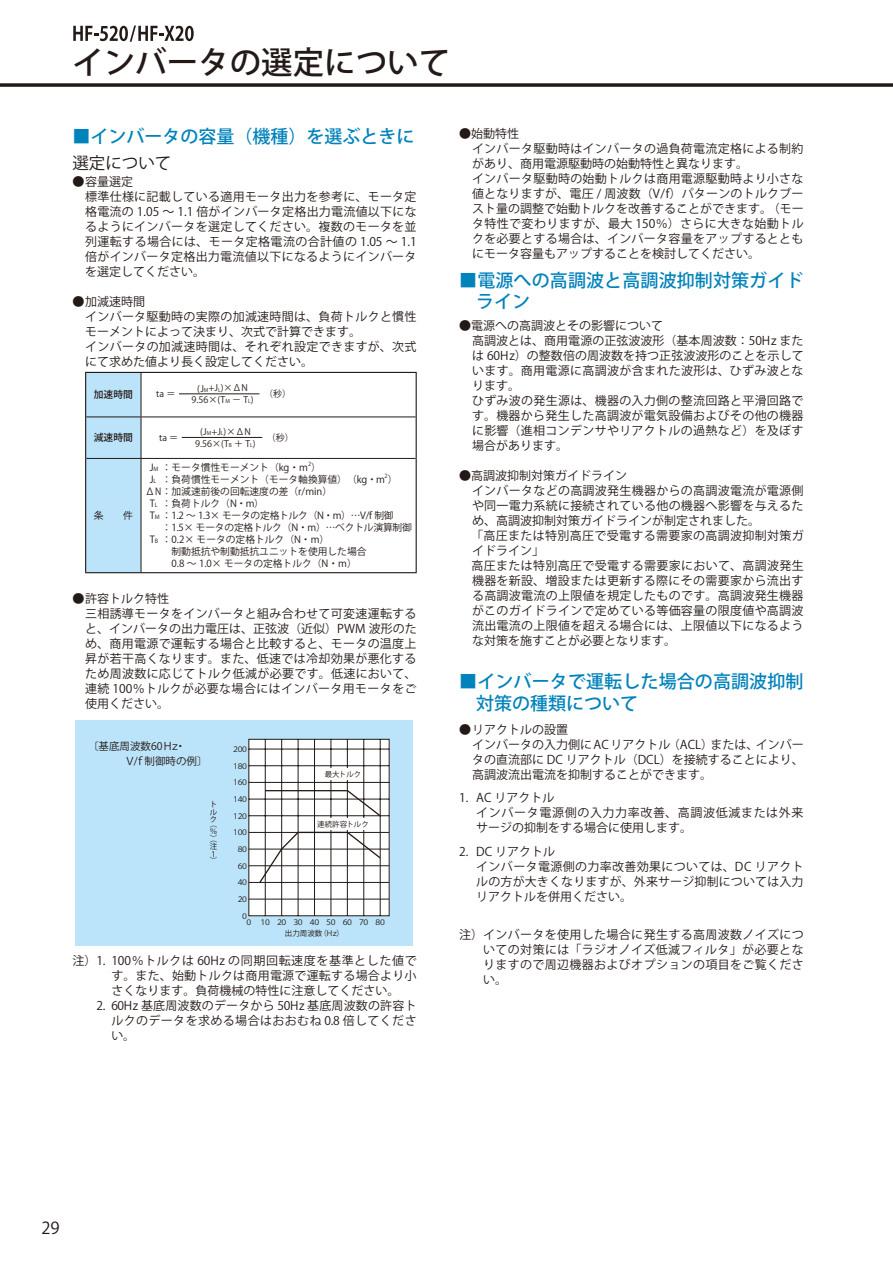
<style>
.page{position:relative;width:893px;height:1263px;background:#fff}
.page>*{position:absolute;margin:0;border:0;box-sizing:border-box;transform-origin:0 0}
.t1{font:500 31.5px "Koz Go Pro";color:#231916}
.t2{font:500 18px/21px "Koz Go Pro";letter-spacing:.005em;color:#0082bb}
.t3{font:16.5px "Koz Go Pro";color:#231916}
.t4{font:12px/15px "Koz Go Pro";letter-spacing:.025em;color:#231916}
.t5{font:12px/15px "Koz Go Pro";color:#231916}
.t6{font:12px/15px "Koz Go Pro";letter-spacing:.055em;color:#231916}
.t7{font:12px "Koz Go Pro";letter-spacing:.05em;color:#231916}
.t8{font:10.5px/15px "Koz Go Pro Regular 90 msp RKSJ H";color:#231916}
.t9{font:9.75px "Koz Go Pro";color:#231916}
.t10{font:9.75px "Koz Go Pro";letter-spacing:-.025em;color:#231916}
.t11{font:9.75px "Koz Go Pro";letter-spacing:-.02em;color:#231916}
.t12{font:500 9.75px "Koz Go Pro";color:#231916}
.t13{font:9px "Koz Go Pro";color:#231916}
.t14{font:7.5px "Koz Go Pro Regular 90 msp RKSJ H";letter-spacing:-.4em;color:#231916}
.t15{font:7.5px/10.9px "Koz Go Pro Regular 90 msp RKSJ H";color:#231916}
.t16{font:7.5px/7.4px "Koz Go Pro Regular 90 msp RKSJ V";color:#231916}
.t17{font:5.7px "Koz Go Pro";color:#231916}
.s1{font-size:5.25px}
.s2{font-size:5.7px}
</style>
<div class="page">
<hr style="left:0;top:84px;width:893px;height:3px;background:#231916">
<svg style="left:73px;top:26px;width:121px;height:16px"></svg>
<div style="left:86px;top:372px;width:55px;height:45px;background:#bbe3f9"></div>
<div style="left:86px;top:418px;width:55px;height:154px;background:#bbe3f9"></div>
<hr style="left:141px;top:373px;width:1px;height:44px;background:#231916">
<hr style="left:86px;top:417px;width:55px;height:1px;background:#231916">
<hr style="left:141px;top:417px;width:275px;height:1px;background:#231916">
<hr style="left:141px;top:417px;width:1px;height:41px;background:#231916">
<hr style="left:86px;top:458px;width:55px;height:1px;background:#231916">
<hr style="left:141px;top:458px;width:275px;height:1px;background:#231916">
<hr style="left:141px;top:459px;width:1px;height:113px;background:#231916">
<hr style="left:85px;top:372px;width:56px;height:1px;background:#231916">
<hr style="left:85px;top:373px;width:1px;height:44px;background:#231916">
<hr style="left:141px;top:372px;width:276px;height:1px;background:#231916">
<hr style="left:416px;top:373px;width:1px;height:44px;background:#231916">
<hr style="left:85px;top:417px;width:1px;height:41px;background:#231916">
<hr style="left:416px;top:417px;width:1px;height:41px;background:#231916">
<hr style="left:85px;top:458px;width:1px;height:114px;background:#231916">
<hr style="left:416px;top:458px;width:1px;height:114px;background:#231916">
<hr style="left:85px;top:572px;width:56px;height:1px;background:#231916">
<hr style="left:141px;top:572px;width:276px;height:1px;background:#231916">
<hr style="left:179px;top:393px;width:80px;height:1px;background:#231916">
<hr style="left:182px;top:437px;width:80px;height:1px;background:#231916">
<div style="left:76px;top:720px;width:337px;height:225px;background:#bbe3f9"></div>
<svg style="left:248px;top:739px;width:142px;height:177px;background:#dedddd"></svg>
<div style="left:326px;top:768px;width:34px;height:11px;background:#fff"></div>
<div style="left:326px;top:818px;width:43px;height:11px;background:#fff"></div>
<h1 class="t1" style="left:72px;top:42px;width:379px">インバータの選定について</h1>
<h2 class="t2" style="left:72px;top:127px;width:343px">■インバータの容量（機種）を選ぶときに</h2>
<h3 class="t3" style="left:72px;top:152px;width:100px">選定について</h3>
<p class="t4" style="left:85px;top:175px;width:333px;text-indent:-13px">● 容量選定<br>標準仕様に記載している適用モータ出力を参考に、モータ定格電流の 1.05 ～ 1.1 倍がインバータ定格出力電流値以下になるようにインバータを選定してください。複数のモータを並列運転する場合には、モータ定格電流の合計値の 1.05 ～ 1.1倍がインバータ定格出力電流値以下になるようにインバータを選定してください。</p>
<p class="t4" style="left:85px;top:295px;width:333px;text-indent:-13px">● 加減速時間<br>インバータ駆動時の実際の加減速時間は、負荷トルクと慣性モーメントによって決まり、次式で計算できます。<br>インバータの加減速時間は、それぞれ設定できますが、次式にて求めた値より長く設定してください。</p>
<p class="t12" style="left:94px;top:389px;width:40px">加速時間</p>
<p class="t12" style="left:94px;top:432px;width:40px">減速時間</p>
<p class="t13" style="left:197px;top:382px;width:52px">(J<span class="s1">M</span>+J<span class="s1">L</span>)×ΔN</p>
<p class="t13" style="left:264px;top:388px;width:28px">（秒）</p>
<p class="t13" style="left:156px;top:388px;width:21px">ta ＝</p>
<p class="t13" style="left:192px;top:394px;width:64px">9.56×(T<span class="s1">M</span> － T<span class="s1">L</span>)</p>
<p class="t13" style="left:200px;top:426px;width:52px">(J<span class="s1">M</span>+J<span class="s1">L</span>)×ΔN</p>
<p class="t13" style="left:267px;top:432px;width:28px">（秒）</p>
<p class="t13" style="left:159px;top:432px;width:21px">ta ＝</p>
<p class="t13" style="left:195px;top:438px;width:62px">9.56×(T<span class="s1">B</span> ＋ T<span class="s1">L</span>)</p>
<p class="t17" style="left:308px;top:461px;width:5px">2</p>
<p class="t9" style="left:150px;top:473px;width:249px">J<span class="s2">L</span> ：負荷慣性モーメント（モータ軸換算値）（kg・m ）</p>
<p class="t9" style="left:150px;top:461px;width:173px">J<span class="s2">M</span> ：モータ慣性モーメント（kg・m ）</p>
<p class="t17" style="left:385px;top:473px;width:5px">2</p>
<p class="t9" style="left:145px;top:485px;width:188px">ΔN：加減速前後の回転速度の差（r/min）</p>
<p class="t9" style="left:150px;top:497px;width:115px">T<span class="s2">L</span> ：負荷トルク（N・m）</p>
<p class="t10" style="left:150px;top:509px;width:245px">T<span class="s2">M</span> ：1.2 ～ 1.3× モータの定格トルク（N・m）…V/f 制御</p>
<p class="t11" style="left:162px;top:521px;width:252px">：1.5× モータの定格トルク（N・m）…ベクトル演算制御</p>
<p class="t9" style="left:150px;top:533px;width:181px">T<span class="s2">B</span> ：0.2× モータの定格トルク（N・m）</p>
<p class="t9" style="left:162px;top:545px;width:206px">　制動抵抗や制動抵抗ユニットを使用した場合</p>
<p class="t9" style="left:162px;top:557px;width:197px">　0.8 ～ 1.0× モータの定格トルク（N・m）</p>
<p class="t4" style="left:85px;top:591px;width:333px;text-indent:-13px">● 許容トルク特性<br>三相誘導モータをインバータと組み合わせて可変速運転すると、インバータの出力電圧は、正弦波（近似）PWM 波形のため、商用電源で運転する場合と比較すると、モータの温度上昇が若干高くなります。また、低速では冷却効果が悪化するため周波数に応じてトルク低減が必要です。低速において、連続 100％トルクが必要な場合にはインバータ用モータをご使用ください。</p>
<p class="t9" style="left:94px;top:509px;width:40px">条　　件</p>
<p class="t8" style="left:88px;top:739px;width:121px">〔基底周波数60Ｈｚ・<br>　　　　Ｖ/ｆ制御時の例〕</p>
<p class="t16" style="left:210px;top:801px;width:9px">トルク</p>
<p class="t16" style="left:210px;top:820px;width:9px">（％）（注<br>１）</p>
<p class="t14" style="left:232px;top:744px;width:18px">２００</p>
<p class="t14" style="left:232px;top:761px;width:18px">１８０</p>
<p class="t14" style="left:232px;top:778px;width:18px">１６０</p>
<p class="t14" style="left:232px;top:794px;width:18px">１４０</p>
<p class="t14" style="left:232px;top:811px;width:18px">１２０</p>
<p class="t14" style="left:232px;top:828px;width:18px">１００</p>
<p class="t14" style="left:236px;top:844px;width:13px">８０</p>
<p class="t14" style="left:236px;top:861px;width:13px">６０</p>
<p class="t14" style="left:236px;top:878px;width:13px">４０</p>
<p class="t14" style="left:236px;top:894px;width:13px">２０</p>
<p class="t14" style="left:241px;top:911px;width:9px">０</p>
<p class="t14" style="left:245px;top:918px;width:9px">０</p>
<p class="t14" style="left:325px;top:769px;width:38px">最大トルク</p>
<p class="t15" style="left:317px;top:819px;width:53px">連続許容トルク</p>
<p class="t14" style="left:325px;top:918px;width:63px">５０６０７０８０</p>
<p class="t15" style="left:285px;top:917px;width:61px;text-indent:-26px">１０２０３０４０<br>出力周波数（Ｈｚ）</p>
<p class="t7" style="left:72px;top:952px;width:346px">注）1. 100％トルクは 60Hz の同期回転速度を基準とした値で</p>
<p class="t4" style="left:111px;top:968px;width:307px">す。また、始動トルクは商用電源で運転する場合より小</p>
<p class="t5" style="left:111px;top:983px;width:289px">さくなります。負荷機械の特性に注意してください。</p>
<p class="t4" style="left:72px;top:998px;width:346px">　　2. 60Hz 基底周波数のデータから 50Hz 基底周波数の許容ト</p>
<p class="t4" style="left:111px;top:1013px;width:307px">ルクのデータを求める場合はおおむね 0.8 倍してくださ</p>
<p class="t4" style="left:111px;top:1028px;width:25px">い。</p>
<p class="t4" style="left:472px;top:127px;width:333px;text-indent:-13px">●始動特性<br>インバータ駆動時はインバータの過負荷電流定格による制約があり、商用電源駆動時の始動特性と異なります。<br>インバータ駆動時の始動トルクは商用電源駆動時より小さな値となりますが、電圧 / 周波数（V/f）パターンのトルクブースト量の調整で始動トルクを改善することができます。（モータ特性で変わりますが、最大 150％）さらに大きな始動トルクを必要とする場合は、インバータ容量をアップするとともにモータ容量もアップすることを検討してください。</p>
<h2 class="t2" style="left:476px;top:271px;width:329px;text-indent:-17px">■電源への高調波と高調波抑制対策ガイドライン</h2>
<p class="t4" style="left:472px;top:318px;width:333px;text-indent:-13px">●電源への高調波とその影響について<br>高調波とは、商用電源の正弦波波形（基本周波数：50Hz または 60Hz）の整数倍の周波数を持つ正弦波波形のことを示しています。商用電源に高調波が含まれた波形は、ひずみ波となります。<br>ひずみ波の発生源は、機器の入力側の整流回路と平滑回路です。機器から発生した高調波が電気設備およびその他の機器に影響（進相コンデンサやリアクトルの過熱など）を及ぼす場合があります。</p>
<p class="t5" style="left:459px;top:468px;width:169px">●高調波抑制対策ガイドライン</p>
<p class="t4" style="left:472px;top:483px;width:333px">インバータなどの高調波発生機器からの高調波電流が電源側</p>
<p class="t4" style="left:472px;top:498px;width:333px">や同一電力系統に接続されている他の機器へ影響を与えるた</p>
<p class="t5" style="left:472px;top:513px;width:289px">め、高調波抑制対策ガイドラインが制定されました。</p>
<p class="t4" style="left:459px;top:528px;width:346px">　「高圧または特別高圧で受電する需要家の高調波抑制対策ガ</p>
<p class="t4" style="left:472px;top:543px;width:73px">イドライン」</p>
<p class="t4" style="left:459px;top:558px;width:346px">　高圧または特別高圧で受電する需要家において、高調波発生</p>
<p class="t4" style="left:472px;top:573px;width:333px">機器を新設、増設または更新する際にその需要家から流出す</p>
<p class="t4" style="left:472px;top:588px;width:333px">る高調波電流の上限値を規定したものです。高調波発生機器</p>
<p class="t4" style="left:472px;top:603px;width:333px">がこのガイドラインで定めている等価容量の限度値や高調波</p>
<p class="t4" style="left:472px;top:618px;width:333px">流出電流の上限値を超える場合には、上限値以下になるよう</p>
<p class="t5" style="left:472px;top:633px;width:205px">な対策を施すことが必要となります。</p>
<h2 class="t2" style="left:476px;top:672px;width:329px;text-indent:-17px">■インバータで運転した場合の高調波抑制対策の種類について</h2>
<p class="t5" style="left:472px;top:722px;width:333px;text-indent:-13px">● リアクトルの設置<br>インバータの入力側に AC リアクトル（ACL）または、インバータの直流部に DC リアクトル（DCL）を接続することにより、高調波流出電流を抑制することができます。</p>
<p class="t6" style="left:476px;top:791px;width:329px;text-indent:-17px">1. AC リアクトル<br>インバータ電源側の入力力率改善、高調波低減または外来サージの抑制をする場合に使用します。</p>
<p class="t4" style="left:476px;top:844px;width:329px;text-indent:-17px">2. DC リアクトル<br>インバータ電源側の力率改善効果については、DC リアクトルの方が大きくなりますが、外来サージ抑制については入力リアクトルを併用ください。</p>
<p class="t4" style="left:483px;top:928px;width:322px;text-align:justify;text-indent:-24px">注）インバータを使用した場合に発生する高周波数ノイズについての対策には「ラジオノイズ低減フィルタ」が必要となりますので周辺機器およびオプションの項目をご覧ください。</p>
<h3 class="t3" style="left:41px;top:1217px;width:20px">29</h3>
</div>
